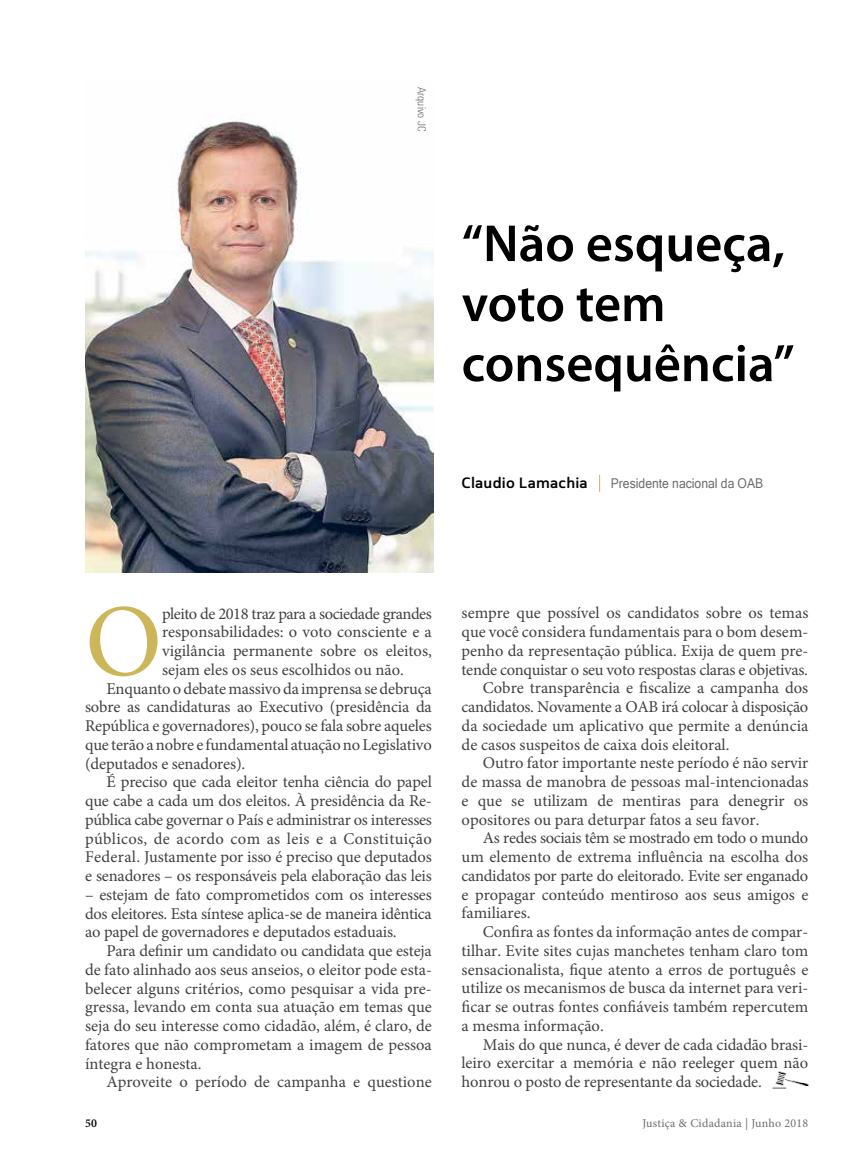
<style>
.page{position:relative;width:866px;height:1167px;background:#fff}
.page>*{position:absolute;margin:0;border:0;box-sizing:border-box;transform-origin:0 0}
.t1{font:103.05px "Minion Pro";color:#cdb65a}
.t2{font:600 52.5px/60px "Myriad Pro";color:#000}
.t3{font:16.5px/18.8px "Minion Pro";color:#414042;text-align:justify}
.t4{font:16.5px "Minion Pro";letter-spacing:-.02em;color:#414042}
.t5{font:16.5px "Minion Pro";letter-spacing:.02em;color:#414042}
.t6{font:16.5px "Minion Pro";letter-spacing:-.03em;color:#414042}
.t7{font:600 15px "Mentone";letter-spacing:.01em;color:#000}
.t8{font:13.5px "Microsoft Sans Serif";color:#6d6e71;scale:.9 1}
.t9{font:12px "Minion Pro";letter-spacing:.02em;color:#6d6e71}
.t10{font:600 12px "Minion Pro";color:#000}
.t11{font:300 condensed 11.25px "Zurich BT";letter-spacing:.015em;color:#6d6e71}
</style>
<div class="page">
<img style="left:85px;top:119px;width:348px;height:453px">
<svg style="left:599px;top:475px;width:1px;height:17px"></svg>
<img style="left:772px;top:1071px;width:36px;height:17px">
<p class="t11" style="left:428px;top:87px;width:47px;rotate:90deg">Arquivo JC</p>
<h2 class="t2" style="left:461px;top:212px;width:334px">“Não esqueça, voto tem consequência”</h2>
<p class="t7" style="left:461px;top:473px;width:128px">Claudio Lamachia</p>
<p class="t8" style="left:610px;top:475px;width:171px">Presidente nacional da OAB</p>
<h1 class="t1" style="left:85px;top:573px;width:78px">O</h1>
<p class="t6" style="left:162px;top:602px;width:271px">pleito de 2018 traz para a sociedade grandes</p>
<p class="t3" style="left:162px;top:623px;width:271px">responsabilidades: o voto consciente e a</p>
<p class="t3" style="left:162px;top:641px;width:271px">vigilância permanente sobre os eleitos,</p>
<p class="t3" style="left:162px;top:660px;width:243px">sejam eles os seus escolhidos ou não.</p>
<p class="t3" style="left:106px;top:679px;width:327px">Enquanto o debate massivo da imprensa se debruça</p>
<p class="t3" style="left:85px;top:698px;width:348px">sobre as candidaturas ao Executivo (presidência da</p>
<p class="t3" style="left:85px;top:716px;width:348px">República e governadores), pouco se fala sobre aqueles</p>
<p class="t3" style="left:85px;top:735px;width:348px">que terão a nobre e fundamental atuação no Legislativo</p>
<p class="t3" style="left:85px;top:754px;width:162px">(deputados e senadores).</p>
<p class="t3" style="left:106px;top:773px;width:327px">É preciso que cada eleitor tenha ciência do papel</p>
<p class="t3" style="left:85px;top:791px;width:348px">que cabe a cada um dos eleitos. À presidência da Re-</p>
<p class="t4" style="left:85px;top:808px;width:348px">pública cabe governar o País e administrar os interesses</p>
<p class="t5" style="left:85px;top:827px;width:348px">públicos, de acordo com as leis e a Constituição</p>
<p class="t3" style="left:85px;top:847px;width:348px">Federal. Justamente por isso é preciso que deputados</p>
<p class="t3" style="left:85px;top:866px;width:348px">e senadores – os responsáveis pela elaboração das leis</p>
<p class="t3" style="left:85px;top:885px;width:348px">– estejam de fato comprometidos com os interesses dos eleitores. Esta síntese aplica-se de maneira idêntica ao papel de governadores e deputados estaduais.</p>
<p class="t3" style="left:85px;top:941px;width:348px;text-indent:21px">Para definir um candidato ou candidata que esteja de fato alinhado aos seus anseios, o eleitor pode esta&shy;belecer alguns critérios, como pesquisar a vida pre&shy;gressa, levando em conta sua atuação em temas que seja do seu interesse como cidadão, além, é claro, de fatores que não comprometam a imagem de pessoa íntegra e honesta.</p>
<p class="t3" style="left:106px;top:1072px;width:327px">Aproveite o período de campanha e questione</p>
<p class="t3" style="left:461px;top:604px;width:348px">sempre que possível os candidatos sobre os temas</p>
<p class="t3" style="left:461px;top:622px;width:348px">que você considera fundamentais para o bom desem-</p>
<p class="t3" style="left:461px;top:641px;width:348px">penho da representação pública. Exija de quem pre-</p>
<p class="t4" style="left:461px;top:658px;width:348px">tende conquistar o seu voto respostas claras e objetivas.</p>
<p class="t3" style="left:483px;top:679px;width:327px">Cobre transparência e fiscalize a campanha dos</p>
<p class="t4" style="left:461px;top:696px;width:348px">candidatos. Novamente a OAB irá colocar à disposição</p>
<p class="t3" style="left:461px;top:716px;width:348px">da sociedade um aplicativo que permite a denúncia</p>
<p class="t3" style="left:461px;top:735px;width:269px">de casos suspeitos de caixa dois eleitoral.</p>
<p class="t3" style="left:483px;top:754px;width:327px">Outro fator importante neste período é não servir</p>
<p class="t3" style="left:461px;top:772px;width:348px">de massa de manobra de pessoas mal-intencionadas</p>
<p class="t3" style="left:461px;top:791px;width:348px">e que se utilizam de mentiras para denegrir os</p>
<p class="t3" style="left:461px;top:810px;width:299px">opositores ou para deturpar fatos a seu favor.</p>
<p class="t4" style="left:483px;top:827px;width:327px">As redes sociais têm se mostrado em todo o mundo</p>
<p class="t3" style="left:461px;top:847px;width:348px">um elemento de extrema influência na escolha dos</p>
<p class="t4" style="left:461px;top:864px;width:348px">candidatos por parte do eleitorado. Evite ser enganado</p>
<p class="t3" style="left:461px;top:885px;width:348px">e propagar conteúdo mentiroso aos seus amigos e</p>
<p class="t3" style="left:461px;top:904px;width:70px">familiares.</p>
<p class="t3" style="left:483px;top:922px;width:327px">Confira as fontes da informação antes de compar-</p>
<p class="t3" style="left:461px;top:941px;width:348px">tilhar. Evite sites cujas manchetes tenham claro tom</p>
<p class="t3" style="left:461px;top:960px;width:348px">sensacionalista, fique atento a erros de português e</p>
<p class="t3" style="left:461px;top:979px;width:348px">utilize os mecanismos de busca da internet para veri-</p>
<p class="t3" style="left:461px;top:997px;width:348px">ficar se outras fontes confiáveis também repercutem</p>
<p class="t3" style="left:461px;top:1016px;width:144px">a mesma informação.</p>
<p class="t3" style="left:483px;top:1035px;width:327px">Mais do que nunca, é dever de cada cidadão brasi-</p>
<p class="t3" style="left:461px;top:1054px;width:348px">leiro exercitar a memória e não reeleger quem não</p>
<p class="t3" style="left:461px;top:1072px;width:302px">honrou o posto de representante da sociedade.</p>
<p class="t10" style="left:85px;top:1114px;width:14px">50</p>
<p class="t9" style="left:642px;top:1114px;width:167px">Justiça &amp; Cidadania | Junho 2018</p>
</div>
